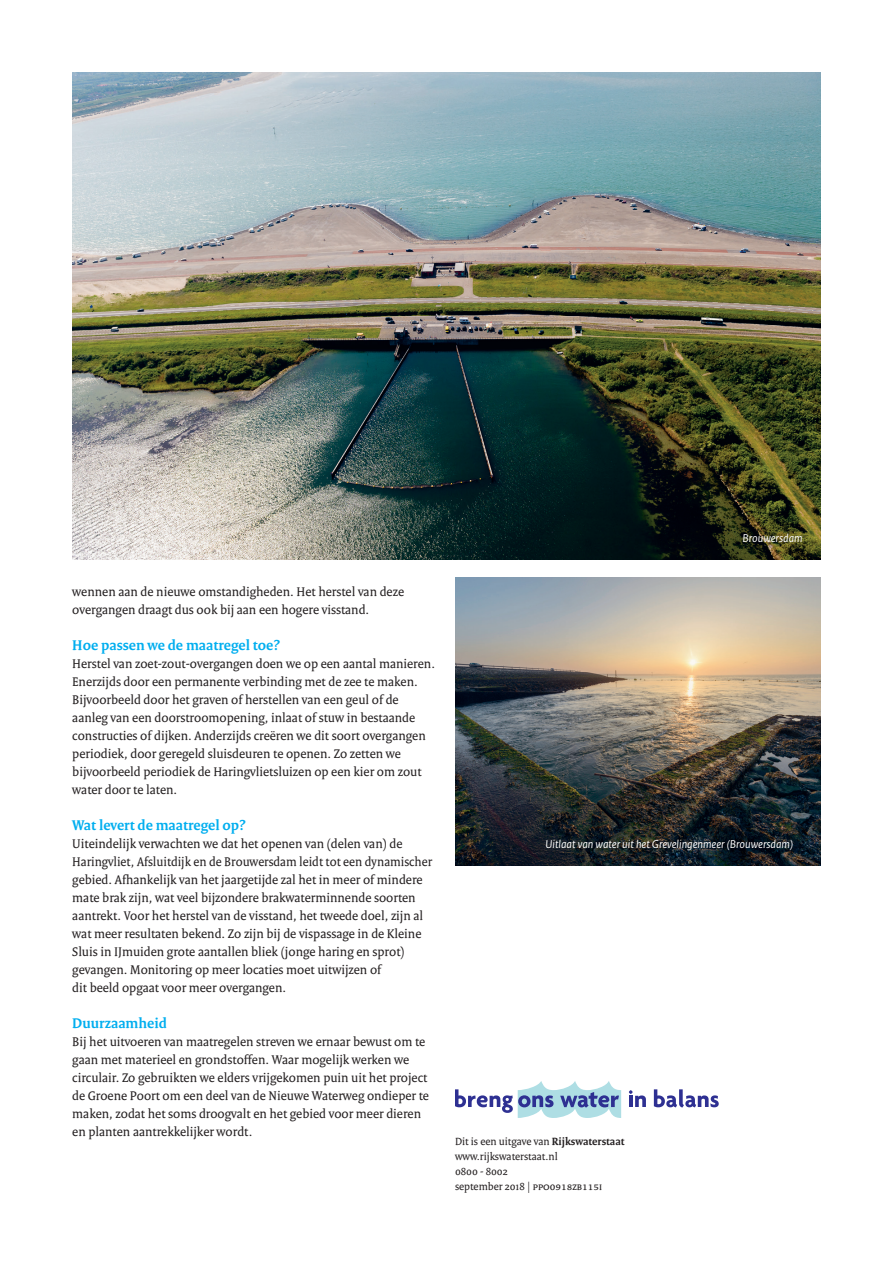
<style>
.page{position:relative;width:893px;height:1263px;background:#fff}
.page>*{position:absolute;margin:0;border:0;box-sizing:border-box;transform-origin:0 0}
.t1{font:700 15px "Rijksoverheid Serif";color:#00aeef}
.t2{font:13.5px/18px "Rijksoverheid Serif";color:#231f20}
.t3{font:italic 12px "Rijksoverheid Sans Text";color:#fff}
.t4{font:11.25px/15px "Rijksoverheid Serif";color:#231f20}
.s1{font-weight:700}
</style>
<div class="page">
<svg style="left:629px;top:1090px;width:17px;height:17px"></svg>
<svg style="left:654px;top:1089px;width:65px;height:18px"></svg>
<svg style="left:455px;top:1081px;width:166px;height:37px"></svg>
<img style="left:455px;top:578px;width:366px;height:288px">
<img style="left:72px;top:72px;width:749px;height:488px">
<p class="t2" style="left:72px;top:582px;width:333px">wennen aan de nieuwe omstandigheden. Het herstel van deze overgangen draagt dus ook bij aan een hogere visstand.</p>
<p class="t1" style="left:72px;top:636px;width:209px">Hoe passen we de maatregel toe?</p>
<p class="t2" style="left:72px;top:654px;width:364px">Herstel van zoet-zout-overgangen doen we op een aantal manieren.<br>Enerzijds door een permanente verbinding met de zee te maken.<br>Bijvoorbeeld door het graven of herstellen van een geul of de aanleg van een doorstroomopening, inlaat of stuw in bestaande constructies of dijken. Anderzijds creëren we dit soort overgangen periodiek, door geregeld sluisdeuren te openen. Zo zetten we bijvoorbeeld periodiek de Haringvlietsluizen op een kier om zout water door te laten.</p>
<p class="t1" style="left:72px;top:816px;width:175px">Wat levert de maatregel op?</p>
<p class="t2" style="left:72px;top:834px;width:361px">Uiteindelijk verwachten we dat het openen van (delen van) de Haringvliet, Afsluitdijk en de Brouwersdam leidt tot een dynamischer gebied. Afhankelijk van het jaargetijde zal het in meer of mindere mate brak zijn, wat veel bijzondere brakwaterminnende soorten aantrekt. Voor het herstel van de visstand, het tweede doel, zijn al wat meer resultaten bekend. Zo zijn bij de vispassage in de Kleine Sluis in IJmuiden grote aantallen bliek (jonge haring en sprot) gevangen. Monitoring op meer locaties moet uitwijzen of<br>dit beeld opgaat voor meer overgangen.</p>
<p class="t1" style="left:72px;top:1014px;width:96px">Duurzaamheid</p>
<p class="t2" style="left:72px;top:1032px;width:358px">Bij het uitvoeren van maatregelen streven we ernaar bewust om te gaan met materieel en grondstoffen. Waar mogelijk werken we circulair. Zo gebruikten we elders vrijgekomen puin uit het project de Groene Poort om een deel van de Nieuwe Waterweg ondieper te maken, zodat het soms droogvalt en het gebied voor meer dieren en planten aantrekkelijker wordt.</p>
<p class="t3" style="left:742px;top:531px;width:62px">Brouwersdam</p>
<p class="t3" style="left:546px;top:837px;width:249px">Uitlaat van water uit het Grevelingenmeer (Brouwersdam)</p>
<p class="t4" style="left:455px;top:1134px;width:171px">Dit is een uitgave van <span class="s1">Rijkswaterstaat </span>www.rijkswaterstaat.nl<br>0800 - 8002<br>september 2018 | ppo0918zb115i</p>
</div>
